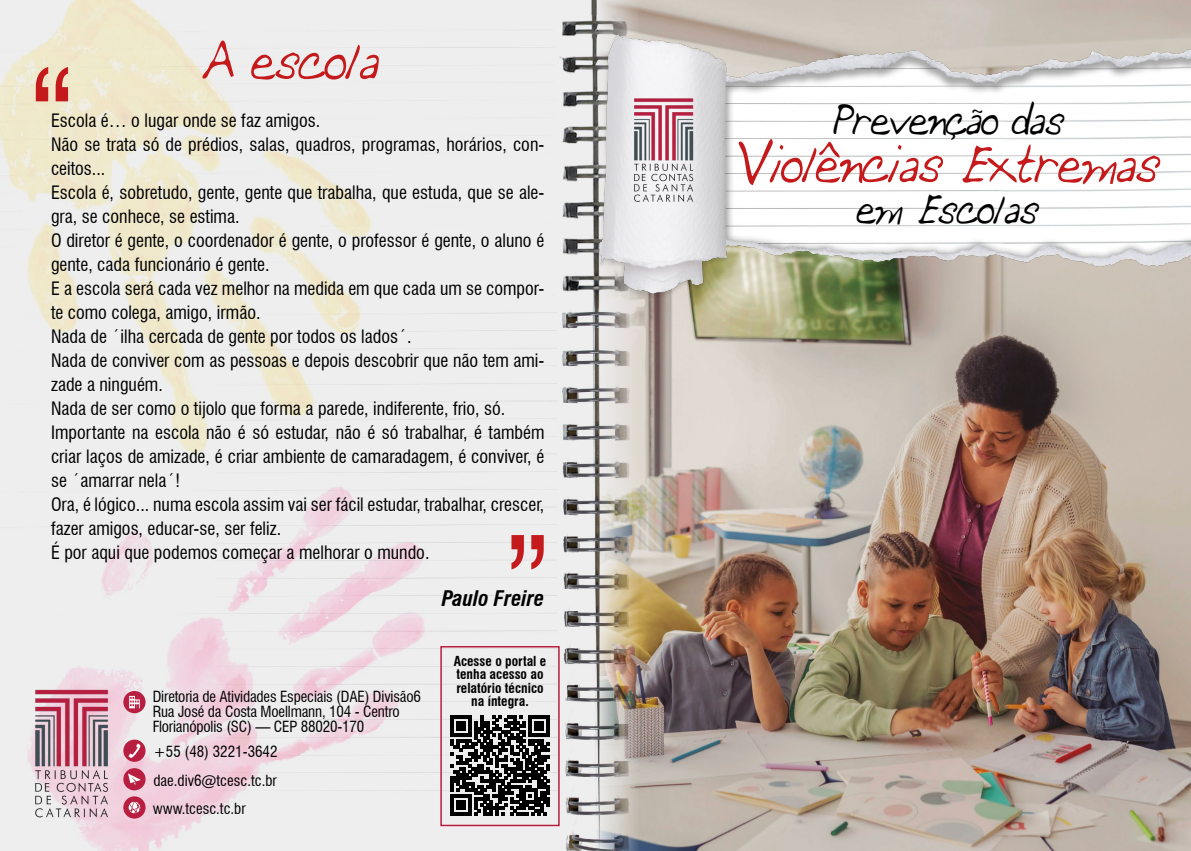
<style>
.page{position:relative;width:1191px;height:851px;background:#fff}
.page>*{position:absolute;margin:0;border:0;box-sizing:border-box;transform-origin:0 0}
.t1{font:55.2px "Deannas Hand";letter-spacing:-.02em;color:#c51a1b}
.t2{font:43.35px "Deannas Hand";letter-spacing:-.02em;color:#000}
.t3{font:italic 700 condensed 21px "Swiss 721 BT";color:#000}
.t4{font:condensed 18px/24px "Swiss 721 BT";color:#000}
.t5{font:condensed 15px/15px "Swiss 721 BT";letter-spacing:-.01em;color:#000}
.t6{font:700 condensed 13.5px/13.5px "Swiss 721 BT";color:#000;text-align:center}
</style>
<div class="page">
<img style="left:647px;top:323px;width:544px;height:527px">
<img style="left:0;top:0;width:647px;height:850px">
<img style="left:589px;top:0;width:602px;height:323px">
<img style="left:634px;top:97px;width:59px;height:106px">
<img style="left:34px;top:687px;width:74px;height:132px">
<svg style="left:511px;top:535px;width:33px;height:34px"></svg>
<svg style="left:36px;top:67px;width:32px;height:34px"></svg>
<svg style="left:450px;top:715px;width:100px;height:100px"></svg>
<div style="left:440px;top:646px;width:119px;height:180px;border:2px solid #b71e3f"></div>
<div style="left:123px;top:739px;width:23px;height:22px;background:#b71e3f;border-radius:50%"></div>
<svg style="left:128px;top:743px;width:12px;height:15px"></svg>
<div style="left:123px;top:796px;width:23px;height:22px;background:#b71e3f;border-radius:50%"></div>
<svg style="left:129px;top:801px;width:11px;height:12px"></svg>
<div style="left:123px;top:768px;width:23px;height:22px;background:#b71e3f;border-radius:50%"></div>
<svg style="left:128px;top:773px;width:13px;height:12px"></svg>
<div style="left:123px;top:691px;width:23px;height:22px;background:#b71e3f;border-radius:50%"></div>
<svg style="left:129px;top:695px;width:11px;height:13px"></svg>
<h1 class="t1" style="left:199px;top:14px;width:182px">A escola</h1>
<p class="t4" style="left:51px;top:108px;width:495px">Escola é… o lugar onde se faz amigos.<br>Não se trata só de prédios, salas, quadros, programas, horários, con&shy;ceitos...<br>Escola é, sobretudo, gente, gente que trabalha, que estuda, que se ale&shy;gra, se conhece, se estima.<br>O diretor é gente, o coordenador é gente, o professor é gente, o aluno é gente, cada funcionário é gente.<br>E a escola será cada vez melhor na medida em que cada um se compor&shy;te como colega, amigo, irmão.<br>Nada de ´ilha cercada de gente por todos os lados´.<br>Nada de conviver com as pessoas e depois descobrir que não tem ami&shy;zade a ninguém.<br>Nada de ser como o tijolo que forma a parede, indiferente, frio, só.<br>Importante na escola não é só estudar, não é só trabalhar, é também criar laços de amizade, é criar ambiente de camaradagem, é conviver, é se ´amarrar nela´!<br>Ora, é lógico... numa escola assim vai ser fácil estudar, trabalhar, crescer, fazer amigos, educar-se, ser feliz.<br>É por aqui que podemos começar a melhorar o mundo.</p>
<p class="t3" style="left:442px;top:585px;width:104px">Paulo Freire</p>
<p class="t5" style="left:153px;top:689px;width:270px">Diretoria de Atividades Especiais (DAE) Divisão6<br>Rua José da Costa Moellmann, 104 - Centro<br>Florianópolis (SC) — CEP 88020-170</p>
<p class="t5" style="left:153px;top:744px;width:126px">+55 (48) 3221-3642</p>
<p class="t5" style="left:153px;top:772px;width:125px">dae.div6@tcesc.tc.br</p>
<p class="t5" style="left:153px;top:801px;width:95px">www.tcesc.tc.br</p>
<p class="t6" style="left:454px;top:654px;width:94px">Acesse o portal e tenha acesso ao relatório técnico na íntegra.</p>
<h2 class="t2" style="left:831px;top:83px;width:234px">Prevenção das</h2>
<h1 class="t1" style="left:735px;top:117px;width:425px">Violências Extremas</h1>
<h2 class="t2" style="left:856px;top:171px;width:183px">em Escolas</h2>
</div>
